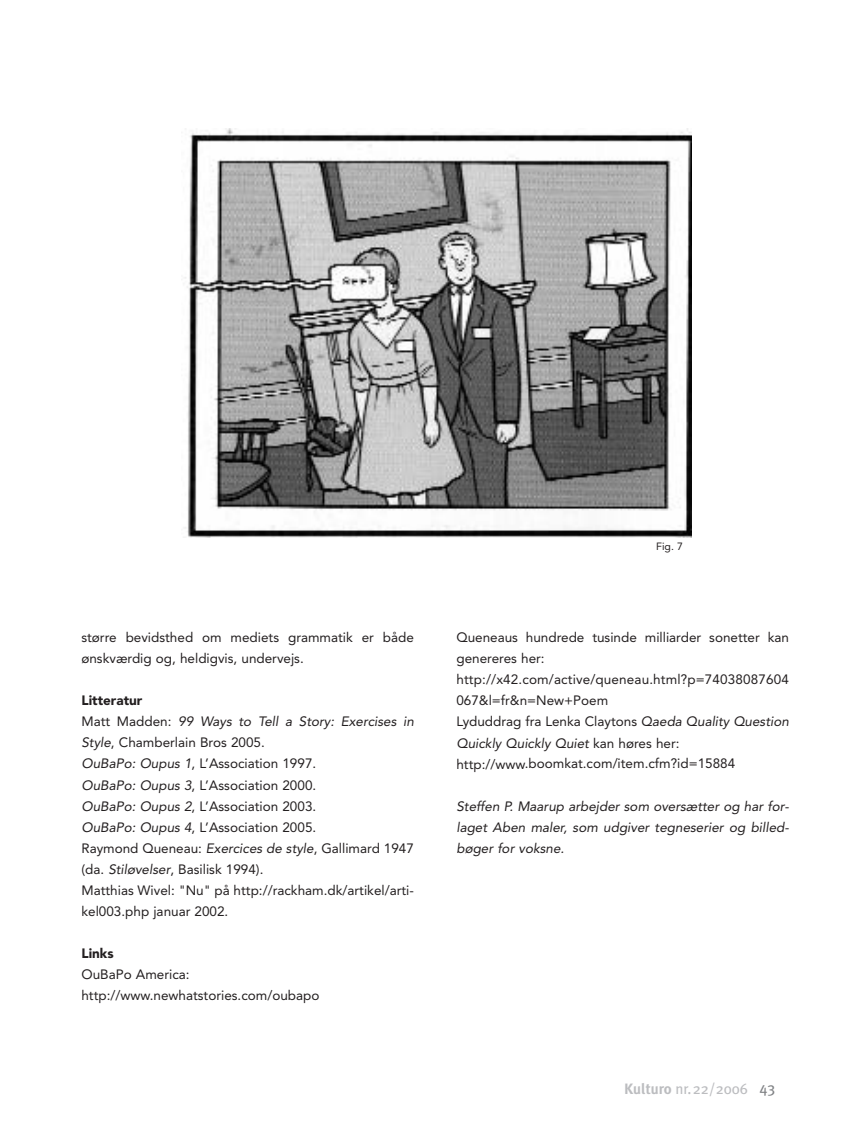
<style>
.page{position:relative;width:851px;height:1136px;background:#fff}
.page>*{position:absolute;margin:0;border:0;box-sizing:border-box;transform-origin:0 0}
.t1{font:15px "Meta Plus";color:#bcbdc0}
.t2{font:13.5px/21px "Avenir";color:#231f20}
.t3{font:italic 13.5px/21px "Avenir";color:#231f20;text-align:justify}
.t4{font:900 13.5px "Avenir";color:#231f20}
.t5{font:10.5px "Avenir";color:#231f20}
.s1{font-weight:900}
.s2{font-style:italic}
.s3{font-weight:700}
.s4{color:#808285}
</style>
<div class="page">
<img style="left:184px;top:128px;width:507px;height:409px">
<p class="t2" style="left:81px;top:628px;width:334px">større bevidsthed om mediets grammatik er både ønskværdig og, heldigvis, undervejs.</p>
<p class="t2" style="left:81px;top:691px;width:334px"><span class="s1">Litteratur<br></span>Matt Madden: <span class="s2">99 Ways to Tell a Story: Exercises in Style</span>, Chamberlain Bros 2005.<br><span class="s2">OuBaPo: Oupus 1</span>, L’Association 1997.<br><span class="s2">OuBaPo: Oupus 3</span>, L’Association 2000.<br><span class="s2">OuBaPo: Oupus 2</span>, L’Association 2003.<br><span class="s2">OuBaPo: Oupus 4</span>, L’Association 2005.<br>Raymond Queneau: <span class="s2">Exercices de style</span>, Gallimard 1947 (da. <span class="s2">Stiløvelser</span>, Basilisk 1994).<br>Matthias Wivel: "Nu" på http://rackham.dk/artikel/arti&shy;kel003.php januar 2002.</p>
<p class="t4" style="left:81px;top:947px;width:34px">Links</p>
<p class="t2" style="left:81px;top:964px;width:239px">OuBaPo America: http://www.newhatstories.com/oubapo</p>
<p class="t5" style="left:656px;top:542px;width:28px">Fig. 7</p>
<p class="t2" style="left:456px;top:628px;width:334px">Queneaus hundrede tusinde milliarder sonetter kan genereres her: http://x42.com/active/queneau.html?p=74038087604<br>067&amp;l=fr&amp;n=New+Poem<br>Lyduddrag fra Lenka Claytons <span class="s2">Qaeda Quality Question Quickly Quickly Quiet</span> kan høres her: http://www.boomkat.com/item.cfm?id=15884</p>
<p class="t3" style="left:456px;top:796px;width:334px">Steffen P. Maarup arbejder som oversætter og har for&shy;laget Aben maler, som udgiver tegneserier og billed&shy;bøger for voksne.</p>
<p class="t1" style="left:624px;top:1080px;width:153px"><span class="s3">Kulturo</span> nr.22/2006 <span class="s4">43</span></p>
</div>
